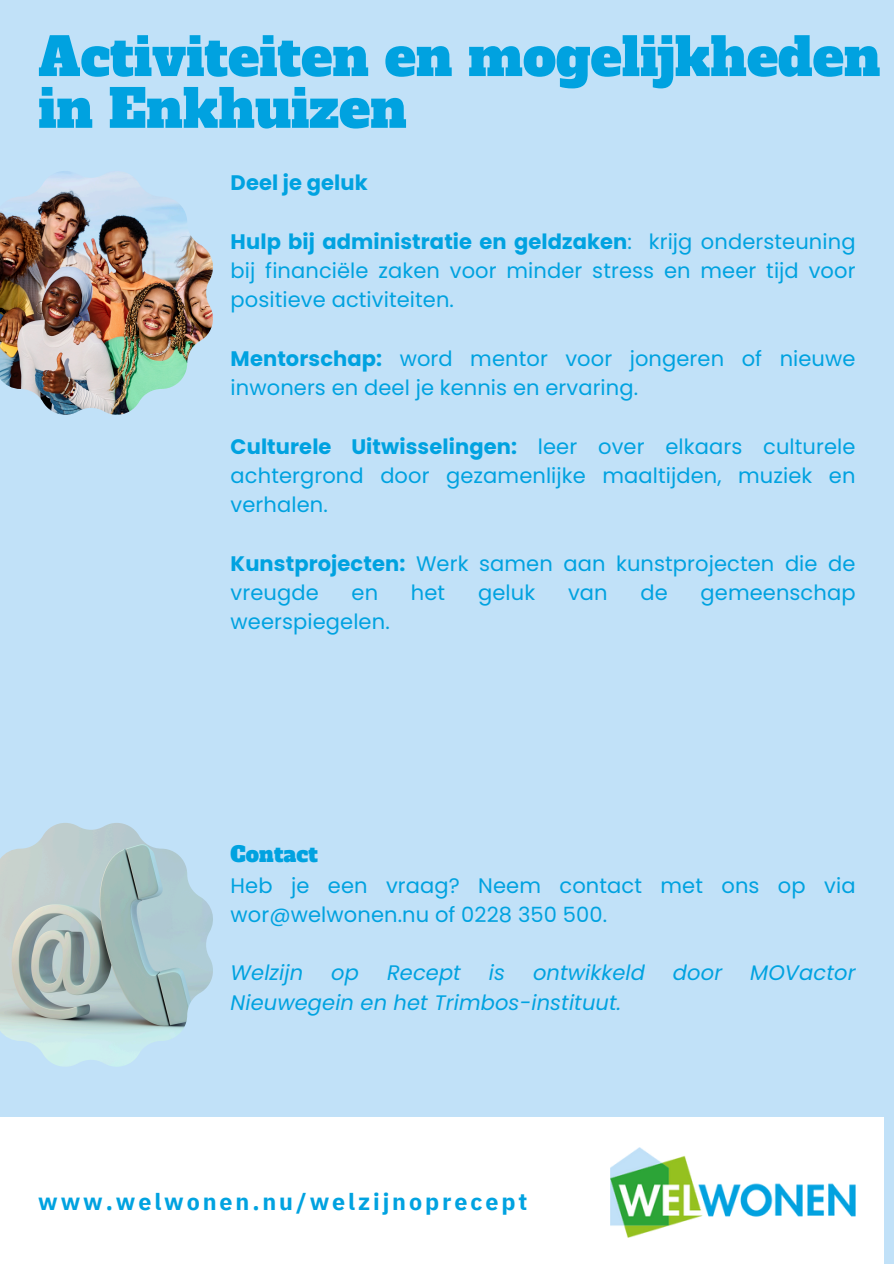
<style>
.page{position:relative;width:894px;height:1264px;background:#fff}
.page>*{position:absolute;margin:0;border:0;box-sizing:border-box;transform-origin:0 0}
.t1{font:52.5px/51.8px "Alfa Slab One";color:#00a2e0}
.t2{font:700 23.25px "IBM Plex Sans";letter-spacing:.125em;color:#00a2e0}
.t3{font:21px/29.2px "Poppins";letter-spacing:.005em;color:#00a2e0}
.t4{font:italic 21px "Poppins";letter-spacing:.005em;color:#00a2e0}
.t5{font:700 21px "Poppins";letter-spacing:.005em;color:#00a2e0}
.t6{font:21px "Alfa Slab One";letter-spacing:.005em;color:#00a2e0}
.s1{font-weight:700}
</style>
<div class="page">
<div style="left:0;top:0;width:893px;height:1263px;background:#c1e1f8"></div>
<div style="left:0;top:1117px;width:883px;height:146px;background:#fff"></div>
<img style="left:610px;top:1147px;width:245px;height:90px">
<img style="left:0;top:823px;width:213px;height:243px">
<img style="left:0;top:171px;width:213px;height:243px">
<h2 class="t1" style="left:38px;top:32px;width:843px">Activiteiten en mogelijkheden in Enkhuizen</h2>
<p class="t5" style="left:230px;top:168px;width:139px">Deel je geluk</p>
<p class="t3" style="left:230px;top:227px;width:626px;text-align:justify"><span class="s1">Hulp bij administratie en geldzaken</span>: krijg ondersteuning bij financiële zaken voor minder stress en meer tijd voor positieve activiteiten.</p>
<p class="t3" style="left:230px;top:344px;width:626px"><span class="s1">Mentorschap:</span> word mentor voor jongeren of nieuwe inwoners en deel je kennis en ervaring.</p>
<p class="t3" style="left:230px;top:431px;width:626px;text-align:justify"><span class="s1">Culturele Uitwisselingen:</span> leer over elkaars culturele achtergrond door gezamenlijke maaltijden, muziek en verhalen.</p>
<p class="t3" style="left:230px;top:548px;width:626px"><span class="s1">Kunstprojecten:</span> Werk samen aan kunstprojecten die de vreugde</p>
<p class="t3" style="left:351px;top:578px;width:28px">en</p>
<p class="t3" style="left:411px;top:578px;width:36px">het</p>
<p class="t3" style="left:478px;top:578px;width:59px">geluk</p>
<p class="t3" style="left:568px;top:578px;width:41px">van</p>
<p class="t3" style="left:640px;top:578px;width:29px">de</p>
<p class="t3" style="left:700px;top:578px;width:156px">gemeenschap</p>
<p class="t3" style="left:230px;top:607px;width:160px">weerspiegelen.</p>
<p class="t6" style="left:230px;top:840px;width:89px">Contact</p>
<h2 class="t3" style="left:230px;top:870px;width:626px">Heb je een vraag? Neem contact met ons op via wor@welwonen.nu of 0228 350 500.</h2>
<p class="t4" style="left:230px;top:958px;width:74px">Welzijn</p>
<p class="t4" style="left:331px;top:958px;width:29px">op</p>
<p class="t4" style="left:387px;top:958px;width:75px">Recept</p>
<p class="t4" style="left:489px;top:958px;width:18px">is</p>
<p class="t4" style="left:533px;top:958px;width:113px">ontwikkeld</p>
<p class="t4" style="left:672px;top:958px;width:51px">door</p>
<p class="t4" style="left:750px;top:958px;width:107px">MOVactor</p>
<p class="t4" style="left:230px;top:987px;width:392px">Nieuwegein en het Trimbos-instituut.</p>
<p class="t2" style="left:38px;top:1186px;width:490px">www.welwonen.nu/welzijnoprecept</p>
</div>
